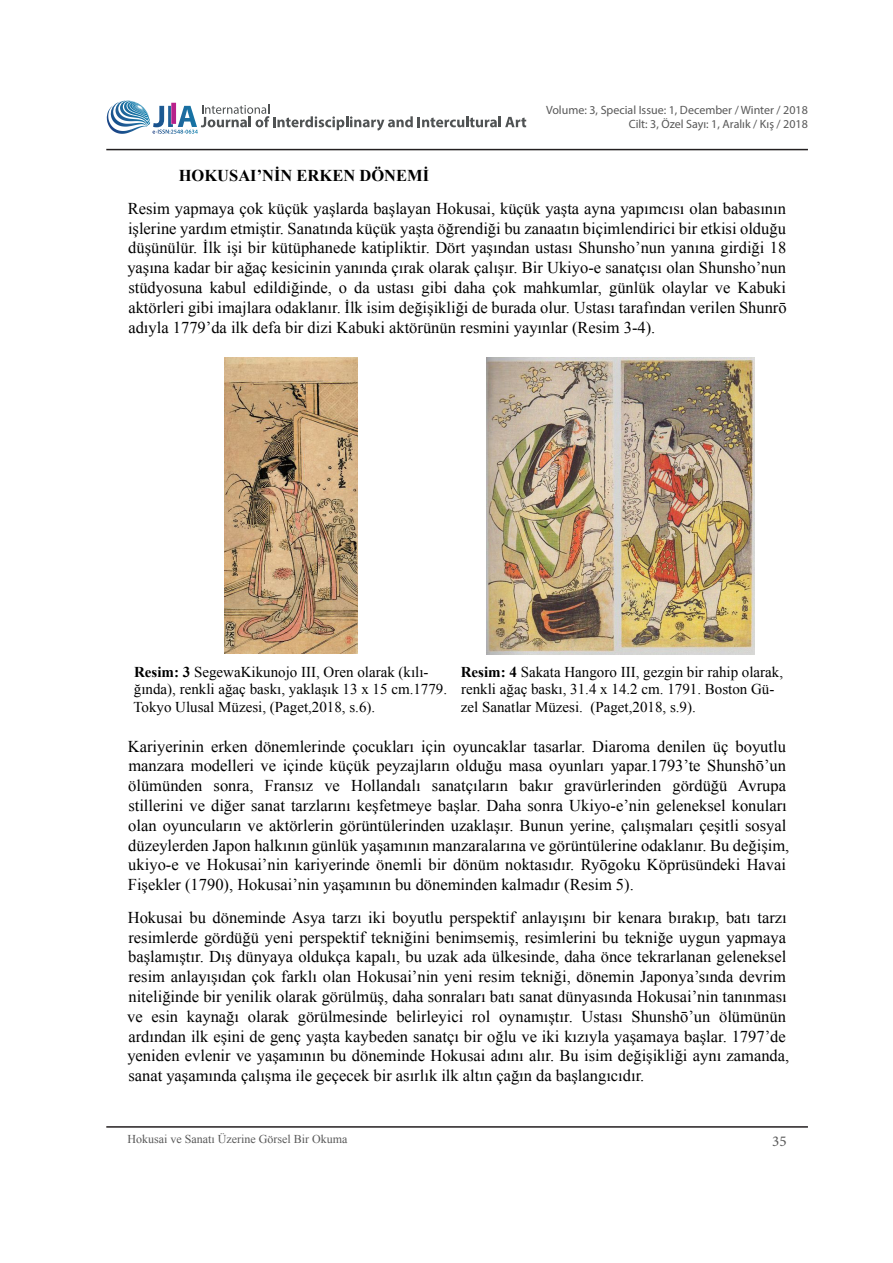
<style>
.page{position:relative;width:893px;height:1263px;background:#fff}
.page>*{position:absolute;margin:0;border:0;box-sizing:border-box;transform-origin:0 0}
.t1{font:16.5px/19.8px "Times New Roman";color:#000}
.t2{font:700 16.5px "Times New Roman";color:#000}
.t3{font:15px/17.2px "Times New Roman";color:#000}
.t4{font:15px "Minion Pro";color:#585858}
.t5{font:12px/14.4px "Myriad Pro";color:#585858;text-align:right}
.t6{font:12px "Times New Roman";color:#585858}
.s1{font-weight:700}
</style>
<div class="page">
<hr style="left:106px;top:1126px;width:702px;height:2px;background:#231f20">
<hr style="left:106px;top:149px;width:702px;height:1px;background:#231f20">
<svg style="left:106px;top:100px;width:420px;height:34px"></svg>
<img style="left:224px;top:357px;width:134px;height:297px">
<img style="left:487px;top:357px;width:267px;height:298px">
<p class="t5" style="left:546px;top:102px;width:263px">Volume: 3, Special Issue: 1, December / Winter / 2018<br>Cilt: 3, Özel Sayı: 1, Aralık / Kış / 2018</p>
<p class="t2" style="left:179px;top:164px;width:252px">HOKUSAI’NİN ERKEN DÖNEMİ</p>
<p class="t1" style="left:127px;top:198px;width:661px;text-align:justify">Resim yapmaya çok küçük yaşlarda başlayan Hokusai, küçük yaşta ayna yapımcısı olan babasının işlerine yardım etmiştir. Sanatında küçük yaşta öğrendiği bu zanaatın biçimlendirici bir etkisi olduğu düşünülür. İlk işi bir kütüphanede katipliktir. Dört yaşından ustası Shunsho’nun yanına girdiği 18 yaşına kadar bir ağaç kesicinin yanında çırak olarak çalışır. Bir Ukiyo-e sanatçısı olan Shunsho’nun stüdyosuna kabul edildiğinde, o da ustası gibi daha çok mahkumlar, günlük olaylar ve Kabuki aktörleri gibi imajlara odaklanır. İlk isim değişikliği de burada olur. Ustası tarafından verilen Shunrō adıyla 1779’da ilk defa bir dizi Kabuki aktörünün resmini yayınlar (Resim 3-4).</p>
<p class="t3" style="left:133px;top:663px;width:315px"><span class="s1">Resim: 3</span> SegewaKikunojo III, Oren olarak (kılı&shy;ğında), renkli ağaç baskı, yaklaşık 13 x 15 cm.1779.<br>Tokyo Ulusal Müzesi, (Paget,2018, s.6).</p>
<p class="t3" style="left:461px;top:663px;width:324px"><span class="s1">Resim: 4</span> Sakata Hangoro III, gezgin bir rahip olarak, renkli ağaç baskı, 31.4 x 14.2 cm. 1791. Boston Gü&shy;zel Sanatlar Müzesi. (Paget,2018, s.9).</p>
<p class="t1" style="left:128px;top:736px;width:663px">Kariyerinin erken dönemlerinde çocukları için oyuncaklar tasarlar. Diaroma denilen üç boyutlu manzara modelleri ve içinde küçük peyzajların olduğu masa oyunları yapar.1793’te Shunshō’un ölümünden sonra, Fransız ve Hollandalı sanatçıların bakır gravürlerinden gördüğü Avrupa stillerini ve diğer sanat tarzlarını keşfetmeye başlar. Daha sonra Ukiyo-e’nin geleneksel konuları olan oyuncuların ve aktörlerin görüntülerinden uzaklaşır. Bunun yerine, çalışmaları çeşitli sosyal düzeylerden Japon halkının günlük yaşamının manzaralarına ve görüntülerine odaklanır. Bu değişim, ukiyo-e ve Hokusai’nin kariyerinde önemli bir dönüm noktasıdır. Ryōgoku Köprüsündeki Havai Fişekler (1790), Hokusai’nin yaşamının bu döneminden kalmadır (Resim 5).</p>
<p class="t1" style="left:127px;top:907px;width:663px">Hokusai bu döneminde Asya tarzı iki boyutlu perspektif anlayışını bir kenara bırakıp, batı tarzı resimlerde gördüğü yeni perspektif tekniğini benimsemiş, resimlerini bu tekniğe uygun yapmaya başlamıştır. Dış dünyaya oldukça kapalı, bu uzak ada ülkesinde, daha önce tekrarlanan geleneksel resim anlayışıdan çok farklı olan Hokusai’nin yeni resim tekniği, dönemin Japonya’sında devrim niteliğinde bir yenilik olarak görülmüş, daha sonraları batı sanat dünyasında Hokusai’nin tanınması ve esin kaynağı olarak görülmesinde belirleyici rol oynamıştır. Ustası Shunshō’un ölümünün ardından ilk eşini de genç yaşta kaybeden sanatçı bir oğlu ve iki kızıyla yaşamaya başlar. 1797’de yeniden evlenir ve yaşamının bu döneminde Hokusai adını alır. Bu isim değişikliği aynı zamanda, sanat yaşamında çalışma ile geçecek bir asırlık ilk altın çağın da başlangıcıdır.</p>
<p class="t6" style="left:128px;top:1131px;width:221px">Hokusai ve Sanatı Üzerine Görsel Bir Okuma</p>
<p class="t4" style="left:772px;top:1131px;width:16px">35</p>
</div>
